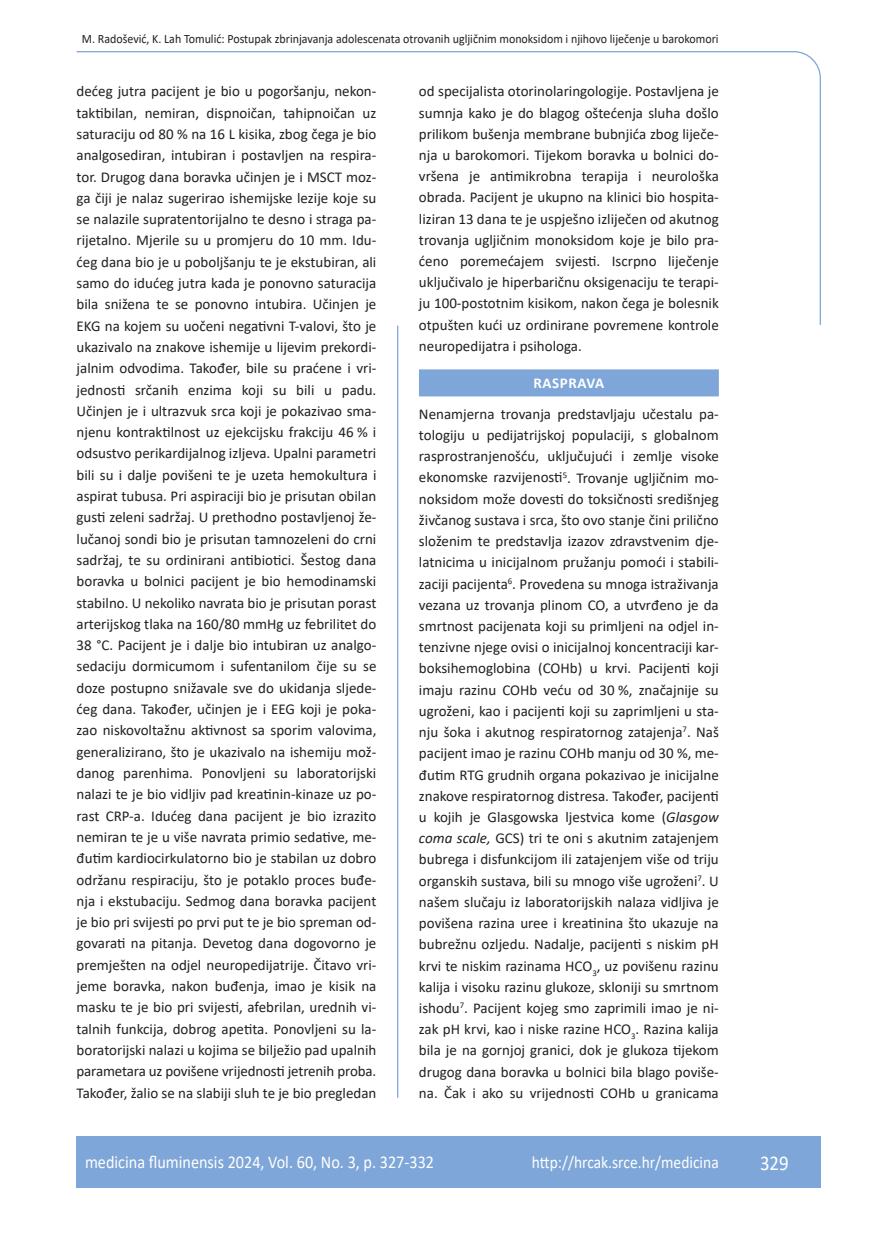
<style>
.page{position:relative;width:872px;height:1234px;background:#fff}
.page>*{position:absolute;margin:0;border:0;box-sizing:border-box;transform-origin:0 0}
.t1{font:21px "Calibri";color:#fff;scale:.9 1}
.t2{font:18px "Calibri";color:#fff;scale:.9 1}
.t3{font:17.25px "Calibri";color:#fff;scale:.9 1}
.t4{font:15px/21.3px "Calibri";color:#231f20;text-align:justify}
.t5{font:700 15px "Calibri";letter-spacing:.04em;color:#fff}
.t6{font:12.75px "Calibri";color:#231f20;scale:.94 1}
.s1{font-style:italic}
</style>
<div class="page">
<svg style="left:76px;top:51px;width:745px;height:275px"></svg>
<hr style="left:397px;top:325px;width:1px;height:772px;background:#7ea6d8">
<div style="left:77px;top:1135px;width:744px;height:51px;background:#7ea6d8"></div>
<div style="left:419px;top:369px;width:300px;height:27px;background:#7ea6d8"></div>
<p class="t6" style="left:82px;top:29px;width:679px">M. Radošević, K. Lah Tomulić: Postupak zbrinjavanja adolescenata otrovanih ugljičnim monoksidom i njihovo liječenje u barokomori</p>
<p class="t4" style="left:77px;top:80px;width:301px">dećeg jutra pacijent je bio u pogoršanju, nekon&shy;taktibilan, nemiran, dispnoičan, tahipnoičan uz saturaciju od 80 % na 16 L kisika, zbog čega je bio analgosediran, intubiran i postavljen na respira&shy;tor. Drugog dana boravka učinjen je i MSCT moz&shy;ga čiji je nalaz sugerirao ishemijske lezije koje su se nalazile supratentorijalno te desno i straga pa&shy;rijetalno. Mjerile su u promjeru do 10 mm. Idu&shy;ćeg dana bio je u poboljšanju te je ekstubiran, ali samo do idućeg jutra kada je ponovno saturacija bila snižena te se ponovno intubira. Učinjen je EKG na kojem su uočeni negativni T-valovi, što je ukazivalo na znakove ishemije u lijevim prekordi&shy;jalnim odvodima. Također, bile su praćene i vri&shy;jednosti srčanih enzima koji su bili u padu.<br>Učinjen je i ultrazvuk srca koji je pokazivao sma&shy;njenu kontraktilnost uz ejekcijsku frakciju 46 % i odsustvo perikardijalnog izljeva. Upalni parametri bili su i dalje povišeni te je uzeta hemokultura i aspirat tubusa. Pri aspiraciji bio je prisutan obilan gusti zeleni sadržaj. U prethodno postavljenoj že&shy;lučanoj sondi bio je prisutan tamnozeleni do crni sadržaj, te su ordinirani antibiotici. Šestog dana boravka u bolnici pacijent je bio hemodinamski stabilno. U nekoliko navrata bio je prisutan porast arterijskog tlaka na 160/80 mmHg uz febrilitet do 38 °C. Pacijent je i dalje bio intubiran uz analgo&shy;sedaciju dormicumom i sufentanilom čije su se doze postupno snižavale sve do ukidanja sljede&shy;ćeg dana. Također, učinjen je i EEG koji je poka&shy;zao niskovoltažnu aktivnost sa sporim valovima, generalizirano, što je ukazivalo na ishemiju mož&shy;danog parenhima. Ponovljeni su laboratorijski nalazi te je bio vidljiv pad kreatinin-kinaze uz po&shy;rast CRP-a. Idućeg dana pacijent je bio izrazito nemiran te je u više navrata primio sedative, me&shy;đutim kardiocirkulatorno bio je stabilan uz dobro održanu respiraciju, što je potaklo proces buđe&shy;nja i ekstubaciju. Sedmog dana boravka pacijent je bio pri svijesti po prvi put te je bio spreman od&shy;govarati na pitanja. Devetog dana dogovorno je premješten na odjel neuropedijatrije. Čitavo vri&shy;jeme boravka, nakon buđenja, imao je kisik na masku te je bio pri svijesti, afebrilan, urednih vi&shy;talnih funkcija, dobrog apetita. Ponovljeni su la&shy;boratorijski nalazi u kojima se bilježio pad upalnih parametara uz povišene vrijednosti jetrenih proba.<br>Također, žalio se na slabiji sluh te je bio pregledan</p>
<p class="t4" style="left:419px;top:80px;width:301px">od specijalista otorinolaringologije. Postavljena je sumnja kako je do blagog oštećenja sluha došlo prilikom bušenja membrane bubnjića zbog liječe&shy;nja u barokomori. Tijekom boravka u bolnici do&shy;vršena je antimikrobna terapija i neurološka obrada. Pacijent je ukupno na klinici bio hospita&shy;liziran 13 dana te je uspješno izliječen od akutnog trovanja ugljičnim monoksidom koje je bilo pra&shy;ćeno poremećajem svijesti. Iscrpno liječenje uključivalo je hiperbaričnu oksigenaciju te terapi&shy;ju 100-postotnim kisikom, nakon čega je bolesnik otpušten kući uz ordinirane povremene kontrole neuropedijatra i psihologa.</p>
<p class="t5" style="left:533px;top:372px;width:72px">RASPRAVA</p>
<p class="t4" style="left:419px;top:403px;width:301px">Nenamjerna trovanja predstavljaju učestalu pa&shy;tologiju u pedijatrijskoj populaciji, s globalnom rasprostranjenošću, uključujući i zemlje visoke ekonomske razvijenosti<sup>5</sup>. Trovanje ugljičnim mo&shy;noksidom može dovesti do toksičnosti središnjeg živčanog sustava i srca, što ovo stanje čini prilično složenim te predstavlja izazov zdravstvenim dje&shy;latnicima u inicijalnom pružanju pomoći i stabili&shy;zaciji pacijenta<sup>6</sup>. Provedena su mnoga istraživanja vezana uz trovanja plinom CO, a utvrđeno je da smrtnost pacijenata koji su primljeni na odjel in&shy;tenzivne njege ovisi o inicijalnoj koncentraciji kar&shy;boksihemoglobina (COHb) u krvi. Pacijenti koji imaju razinu COHb veću od 30 %, značajnije su ugroženi, kao i pacijenti koji su zaprimljeni u sta&shy;nju šoka i akutnog respiratornog zatajenja<sup>7</sup>. Naš pacijent imao je razinu COHb manju od 30 %, me&shy;đutim RTG grudnih organa pokazivao je inicijalne znakove respiratornog distresa. Također, pacijenti u kojih je Glasgowska ljestvica kome (<span class="s1">Glasgow coma scale,</span> GCS) tri te oni s akutnim zatajenjem bubrega i disfunkcijom ili zatajenjem više od triju organskih sustava, bili su mnogo više ugroženi<sup>7</sup>. U našem slučaju iz laboratorijskih nalaza vidljiva je povišena razina uree i kreatinina što ukazuje na bubrežnu ozljedu. Nadalje, pacijenti s niskim pH krvi te niskim razinama HCO<sub>3</sub>, uz povišenu razinu kalija i visoku razinu glukoze, skloniji su smrtnom ishodu<sup>7</sup>. Pacijent kojeg smo zaprimili imao je ni&shy;zak pH krvi, kao i niske razine HCO<sub>3</sub>. Razina kalija bila je na gornjoj granici, dok je glukoza tijekom drugog dana boravka u bolnici bila blago poviše&shy;na. Čak i ako su vrijednosti COHb u granicama</p>
<p class="t2" style="left:85px;top:1149px;width:389px">medicina fluminensis 2024, Vol. 60, No. 3, p. 327-332</p>
<p class="t3" style="left:532px;top:1150px;width:209px">http://hrcak.srce.hr/medicina</p>
<h1 class="t1" style="left:760px;top:1147px;width:33px">329</h1>
</div>
